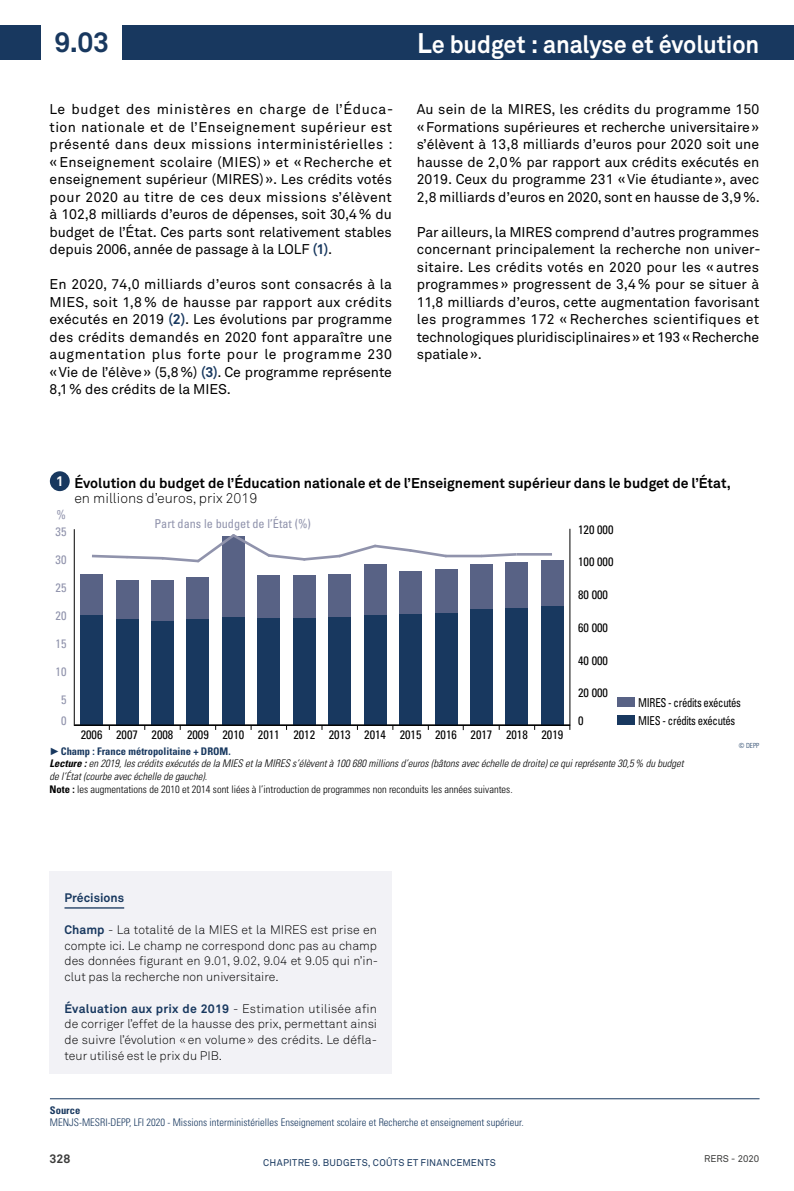
<style>
.page{position:relative;width:794px;height:1191px;background:#fff}
.page>*{position:absolute;margin:0;border:0;box-sizing:border-box;transform-origin:0 0}
.N__page_fiche{font:700 28px "Akkurat";color:#18385f}
.Titre_fiche{font:700 24.5px "Akkurat";letter-spacing:-.005em;color:#fff;scale:.95 1}
.texte_courant{font:14px/17.5px "Akkurat";letter-spacing:-.005em;color:#000;text-align:justify}
.titre_figure{font:700 14px/15.8px "Akkurat";color:#000}
.N__figure{font:700 14px "Akkurat";color:#fff}
.txt_Précisions{font:300 12.25px/15.8px "Akkurat";color:#000;text-align:justify}
.t1{font:condensed 12.25px "Univers LT Std";color:#000}
.t2{font:condensed 12.25px "Univers LT Std";color:#9093ac}
.t3{font:condensed 12.25px/18.4px "Univers LT Std";letter-spacing:-.025em;color:#000;scale:.87 1}
.titre_Précisions{font:700 12.25px "Akkurat";color:#18385f}
.t4{font:700 12.25px "Akkurat";color:#3c3c3b}
.Note_de_lecture{font:italic 300 condensed 10.5px/12.6px "Univers LT Std";color:#000}
.txt_sources{font:300 condensed 10.5px "Univers LT Std";color:#18385f}
.Note_figures___txt_d{font:300 condensed 10.5px "Univers LT Std";color:#000}
.t5{font:700 condensed 10.5px "Univers LT Std";color:#18385f}
.titre_Source{font:700 condensed 10.5px "Univers";color:#18385f}
.t6{font:9.62px "Akkurat";letter-spacing:.025em;color:#18385f}
.t7{font:9.62px "Akkurat";color:#3c3c3b}
.figure_et_tableaux{font:300 condensed 7px "Univers";color:#18385f}
.s1{font-weight:700;color:#18385f}
.s2{font-size:28px}
.s3{font-weight:300}
.s4{font-family:"Arial";font-weight:400;font-stretch:normal}
.s5{font-weight:700}
.s6{font-family:"Univers";font-weight:700}
</style>
<div class="page">
<div style="left:0;top:25px;width:794px;height:35px;background:#18385f"></div>
<div style="left:42px;top:19px;width:80px;height:44px;background:#fff"></div>
<hr style="left:50px;top:1098px;width:709px;height:1px;background:#18385f">
<div style="left:50px;top:871px;width:342px;height:203px;background:#f2f2f6"></div>
<hr style="left:64px;top:907px;width:60px;height:1px;background:#18385f">
<div style="left:50px;top:471px;width:20px;height:20px;background:#18385f;border-radius:50%"></div>
<hr style="left:74px;top:724px;width:496px;height:1px;background:#000">
<hr style="left:569px;top:529px;width:1px;height:196px;background:#000">
<div style="left:80px;top:575px;width:23px;height:40px;background:#586285"></div>
<div style="left:116px;top:580px;width:22px;height:39px;background:#586285"></div>
<div style="left:151px;top:580px;width:23px;height:41px;background:#586285"></div>
<div style="left:187px;top:576px;width:22px;height:43px;background:#586285"></div>
<div style="left:222px;top:536px;width:23px;height:82px;background:#586285"></div>
<div style="left:257px;top:575px;width:23px;height:43px;background:#586285"></div>
<div style="left:293px;top:575px;width:22px;height:43px;background:#586285"></div>
<div style="left:328px;top:574px;width:23px;height:43px;background:#586285"></div>
<div style="left:364px;top:564px;width:22px;height:51px;background:#586285"></div>
<div style="left:399px;top:571px;width:23px;height:43px;background:#586285"></div>
<div style="left:435px;top:570px;width:22px;height:43px;background:#586285"></div>
<div style="left:470px;top:564px;width:23px;height:45px;background:#586285"></div>
<div style="left:505px;top:563px;width:23px;height:45px;background:#586285"></div>
<div style="left:541px;top:560px;width:23px;height:46px;background:#586285"></div>
<div style="left:80px;top:615px;width:23px;height:110px;background:#18385f"></div>
<div style="left:116px;top:619px;width:22px;height:106px;background:#18385f"></div>
<div style="left:151px;top:621px;width:23px;height:104px;background:#18385f"></div>
<div style="left:187px;top:619px;width:22px;height:106px;background:#18385f"></div>
<div style="left:222px;top:618px;width:23px;height:107px;background:#18385f"></div>
<div style="left:257px;top:618px;width:23px;height:107px;background:#18385f"></div>
<div style="left:293px;top:618px;width:22px;height:107px;background:#18385f"></div>
<div style="left:328px;top:617px;width:23px;height:108px;background:#18385f"></div>
<div style="left:364px;top:615px;width:22px;height:110px;background:#18385f"></div>
<div style="left:399px;top:614px;width:23px;height:111px;background:#18385f"></div>
<div style="left:435px;top:613px;width:22px;height:112px;background:#18385f"></div>
<div style="left:470px;top:609px;width:23px;height:116px;background:#18385f"></div>
<div style="left:505px;top:608px;width:23px;height:117px;background:#18385f"></div>
<div style="left:541px;top:606px;width:23px;height:119px;background:#18385f"></div>
<div style="left:617px;top:697px;width:17px;height:10px;background:#586285"></div>
<div style="left:617px;top:715px;width:17px;height:10px;background:#18385f"></div>
<hr style="left:74px;top:725px;width:496px;height:1px;background:#000">
<hr style="left:74px;top:529px;width:1px;height:195px;background:#000">
<svg style="left:92px;top:534px;width:357px;height:31px"></svg>
<hr style="left:446px;top:555px;width:35px;height:2px;background:#9093ac">
<svg style="left:478px;top:553px;width:41px;height:5px"></svg>
<hr style="left:516px;top:553px;width:36px;height:2px;background:#9093ac">
<p class="N__page_fiche" style="left:54px;top:24px;width:56px">9.03</p>
<p class="texte_courant" style="left:50px;top:101px;width:345px">Le budget des ministères en charge de l’Éduca&shy;tion nationale et de l’Enseignement supérieur est présenté dans deux missions interministérielles : « Enseignement scolaire (MIES) » et «Recherche et enseignement supérieur (MIRES)». Les crédits votés pour 2020 au titre de ces deux missions s’élèvent à 102,8 milliards d’euros de dépenses, soit 30,4% du budget de l’État. Ces parts sont relativement stables depuis 2006, année de passage à la LOLF <span class="s1">(1)</span>.</p>
<p class="texte_courant" style="left:50px;top:276px;width:344px">En 2020, 74,0 milliards d’euros sont consacrés à la MIES, soit 1,8 % de hausse par rapport aux crédits exécutés en 2019 <span class="s1">(2)</span>. Les évolutions par programme des crédits demandés en 2020 font apparaître une augmentation plus forte pour le programme 230 «Vie de l’élève» (5,8%) <span class="s1">(3)</span>. Ce programme représente 8,1% des crédits de la MIES.</p>
<p class="Titre_fiche" style="left:417px;top:29px;width:362px"><span class="s2">L</span>e budget : analyse et évolution</p>
<p class="texte_courant" style="left:417px;top:101px;width:344px">Au sein de la MIRES, les crédits du programme 150 «Formations supérieures et recherche universitaire» s’élèvent à 13,8 milliards d’euros pour 2020 soit une hausse de 2,0% par rapport aux crédits exécutés en 2019. Ceux du programme 231 «Vie étudiante», avec 2,8 milliards d’euros en 2020, sont en hausse de 3,9%.</p>
<p class="texte_courant" style="left:417px;top:223px;width:345px">Par ailleurs, la MIRES comprend d’autres programmes concernant principalement la recherche non univer&shy;sitaire. Les crédits votés en 2020 pour les « autres programmes» progressent de 3,4% pour se situer à 11,8 milliards d’euros, cette augmentation favorisant les programmes 172 « Recherches scientifiques et technologiques pluridisciplinaires» et 193 «Recherche spatiale».</p>
<p class="N__figure" style="left:56px;top:472px;width:9px">1</p>
<p class="t2" style="left:57px;top:507px;width:11px">%</p>
<p class="t2" style="left:56px;top:524px;width:12px">35</p>
<p class="t2" style="left:56px;top:552px;width:12px">30</p>
<p class="t2" style="left:56px;top:580px;width:12px">25</p>
<p class="t2" style="left:56px;top:608px;width:12px">20</p>
<p class="t2" style="left:56px;top:635px;width:12px">15</p>
<p class="t2" style="left:56px;top:663px;width:12px">10</p>
<p class="t2" style="left:61px;top:691px;width:7px">5</p>
<p class="t2" style="left:61px;top:713px;width:7px">0</p>
<p class="titre_figure" style="left:74px;top:475px;width:658px">Évolution du budget de l’Éducation nationale et de l’Enseignement supérieur dans le budget de l’État, <span class="s3">en millions d’euros, prix 2019</span></p>
<p class="t2" style="left:154px;top:516px;width:158px">Part dans le budget de l’État (%)</p>
<p class="t1" style="left:81px;top:726px;width:484px">2006 2007 2008 2009 2010 2011 2012 2013 2014 2015 2016 2017 2018 2019</p>
<p class="t1" style="left:578px;top:521px;width:37px">120 000</p>
<p class="t1" style="left:578px;top:554px;width:37px">100 000</p>
<p class="t1" style="left:578px;top:587px;width:31px">80 000</p>
<p class="t1" style="left:578px;top:620px;width:31px">60 000</p>
<p class="t1" style="left:578px;top:652px;width:31px">40 000</p>
<p class="t1" style="left:578px;top:685px;width:31px">20 000</p>
<p class="t1" style="left:578px;top:713px;width:7px">0</p>
<p class="t3" style="left:638px;top:693px;width:120px">MIRES - crédits exécutés<br>MIES - crédits exécutés</p>
<p class="t5" style="left:50px;top:744px;width:182px"><span class="s4">►</span>► Champ : France métropolitaine + DROM.</p>
<p class="Note_de_lecture" style="left:50px;top:757px;width:635px"><span class="s5">Lecture :</span> en 2019, les crédits exécutés de la MIES et la MIRES s’élèvent à 100 680 millions d’euros (bâtons avec échelle de droite) ce qui représente 30,5% du budget de l’État (courbe avec échelle de gauche).</p>
<p class="Note_figures___txt_d" style="left:50px;top:782px;width:464px"><span class="s6">Note :</span> les augmentations de 2010 et 2014 sont liées à l’introduction de programmes non reconduits les années suivantes.</p>
<p class="titre_Précisions" style="left:64px;top:890px;width:61px">Précisions</p>
<p class="txt_Précisions" style="left:64px;top:922px;width:315px"><span class="s1">Champ</span> - La totalité de la MIES et la MIRES est prise en compte ici. Le champ ne correspond donc pas au champ des données figurant en 9.01, 9.02, 9.04 et 9.05 qui n’in&shy;clut pas la recherche non universitaire.</p>
<p class="txt_Précisions" style="left:64px;top:1000px;width:314px"><span class="s1">Évaluation aux prix de 2019</span> - Estimation utilisée afin de corriger l’effet de la hausse des prix, permettant ainsi de suivre l’évolution « en volume » des crédits. Le défla&shy;teur utilisé est le prix du PIB.</p>
<p class="titre_Source" style="left:50px;top:1103px;width:32px">Source</p>
<p class="txt_sources" style="left:50px;top:1116px;width:475px">MENJS-MESRI-DEPP, LFI 2020 - Missions interministérielles Enseignement scolaire et Recherche et enseignement supérieur.</p>
<p class="figure_et_tableaux" style="left:739px;top:741px;width:22px">© DEPP</p>
<p class="t4" style="left:50px;top:1151px;width:22px">328</p>
<p class="t6" style="left:263px;top:1157px;width:74px">CHAPITRE 9. Budgets</p>
<p class="t6" style="left:368px;top:1157px;width:60px">, coûtsetfinancements</p>
<p class="t7" style="left:704px;top:1153px;width:57px">RERS - 2020</p>
</div>
